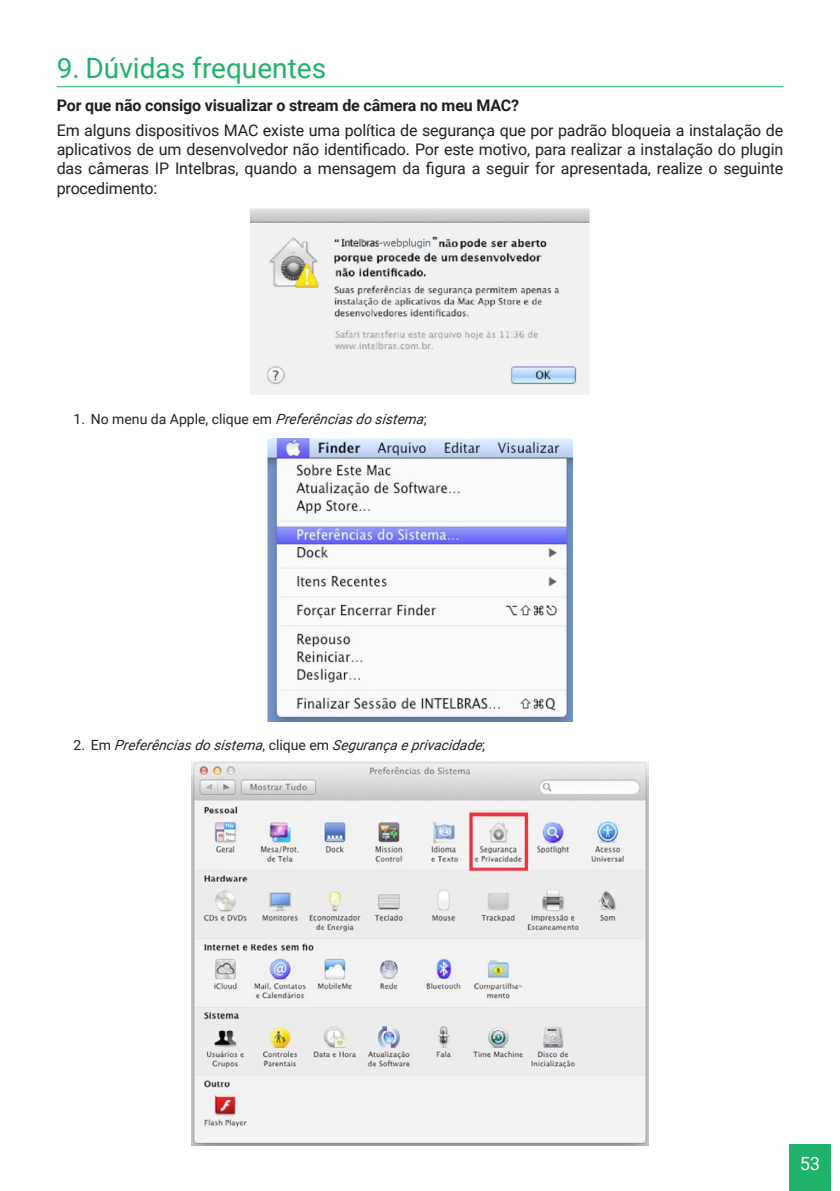
<style>
.page{position:relative;width:840px;height:1191px;background:#fff}
.page>*{position:absolute;margin:0;border:0;box-sizing:border-box;transform-origin:0 0}
.t1{font:28px "Roboto";color:#1eb26a}
.t2{font:18.2px "Roboto";color:#fff}
._0__Corpo_de_texto{font:16px/19.2px "Roboto";letter-spacing:-.01em;color:#231f20;text-align:justify}
._0__Corpo_de_texto-2{font:700 16px "Roboto";letter-spacing:-.01em;color:#231f20}
.t3{font:italic 14px "Roboto";color:#231f20}
.t4{font:14px "Roboto";color:#231f20}
.s1{font-style:italic}
.s2{font-style:normal}
</style>
<div class="page">
<div style="left:788px;top:1144px;width:42px;height:47px;background:#1eb26a"></div>
<hr style="left:57px;top:86px;width:725px;height:1px;background:#1eb26a">
<img style="left:250px;top:208px;width:339px;height:187px">
<img style="left:267px;top:439px;width:305px;height:282px">
<img style="left:191px;top:761px;width:457px;height:384px">
<p class="t1" style="left:57px;top:48px;width:271px">9. Dúvidas frequentes</p>
<p class="_0__Corpo_de_texto-2" style="left:57px;top:94px;width:463px">Por que não consigo visualizar o stream de câmera no meu MAC?</p>
<p class="_0__Corpo_de_texto" style="left:57px;top:120px;width:727px">Em alguns dispositivos MAC existe uma política de segurança que por padrão bloqueia a instalação de aplicativos de um desenvolvedor não identificado. Por este motivo, para realizar a instalação do plugin das câmeras IP Intelbras, quando a mensagem da figura a seguir for apresentada, realize o seguinte procedimento:</p>
<p class="t4" style="left:73px;top:409px;width:354px">1. No menu da Apple, clique em <span class="s1">Preferências do sistema</span>;</p>
<p class="t3" style="left:73px;top:735px;width:412px"><span class="s2">2 . E m</span> Preferências do sistema<span class="s2">, c l i q u e e m</span> Segurança e privacidade<span class="s2">;</span></p>
<p class="t2" style="left:799px;top:1151px;width:22px">53</p>
</div>
